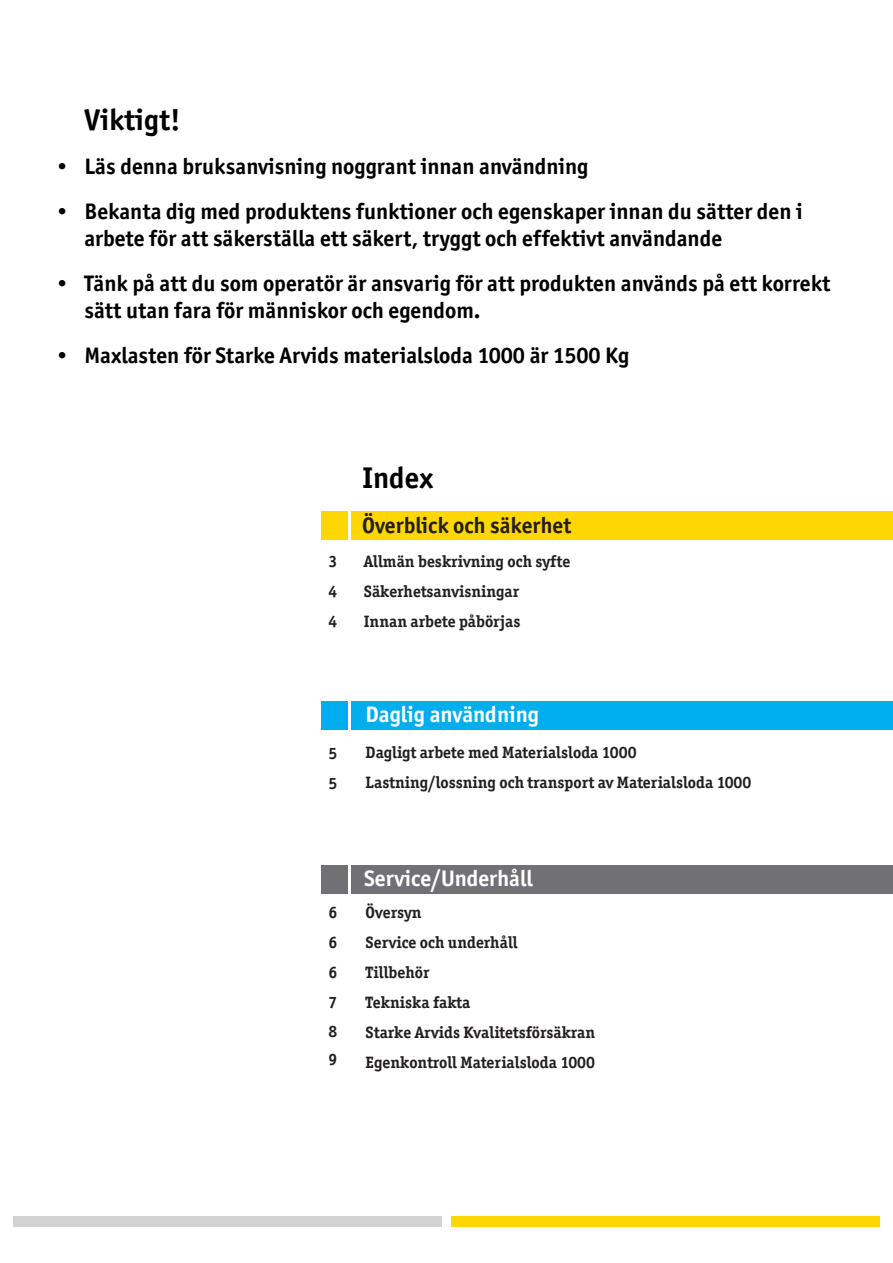
<style>
.page{position:relative;width:893px;height:1263px;background:#fff}
.page>*{position:absolute;margin:0;border:0;box-sizing:border-box;transform-origin:0 0}
.t1{font:700 30px "Officina Sans ITC";color:#000}
.t2{font:700 22.5px/27px "Officina Sans ITC";color:#000}
.t3{font:700 22.5px "Officina Sans ITC";color:#fff}
.t4{font:700 22.5px "Officina Sans ITC";color:#231f20}
.t5{font:700 16.5px "Officina Ser ITC";color:#231f20}
</style>
<div class="page">
<div style="left:322px;top:701px;width:571px;height:28px;background:#00aeef"></div>
<div style="left:322px;top:511px;width:571px;height:29px;background:#fed702"></div>
<div style="left:322px;top:865px;width:571px;height:28px;background:#717074"></div>
<hr style="left:349px;top:507px;width:2px;height:47px;background:#fff">
<hr style="left:349px;top:693px;width:2px;height:47px;background:#fff">
<hr style="left:349px;top:856px;width:2px;height:47px;background:#fff">
<div style="left:451px;top:1216px;width:429px;height:11px;background:#fed702"></div>
<div style="left:13px;top:1216px;width:429px;height:11px;background:#d1d2d4"></div>
<p class="t1" style="left:84px;top:101px;width:98px">Viktigt!</p>
<p class="t2" style="left:54px;top:152px;width:536px">• Läs denna bruksanvisning noggrant innan användning</p>
<p class="t2" style="left:84px;top:197px;width:720px;text-indent:-30px">• Bekanta dig med produktens funktioner och egenskaper innan du sätter den i arbete för att säkerställa ett säkert, tryggt och effektivt användande</p>
<p class="t2" style="left:84px;top:269px;width:747px;text-indent:-30px">• Tänk på att du som operatör är ansvarig för att produkten används på ett korrekt sätt utan fara för människor och egendom.</p>
<p class="t2" style="left:54px;top:341px;width:576px">• Maxlasten för Starke Arvids materialsloda 1000 är 1500 Kg</p>
<p class="t5" style="left:328px;top:551px;width:10px">3</p>
<p class="t5" style="left:328px;top:581px;width:10px">4</p>
<p class="t5" style="left:328px;top:611px;width:10px">4</p>
<p class="t1" style="left:362px;top:460px;width:72px">Index</p>
<p class="t4" style="left:362px;top:511px;width:211px">Överblick och säkerhet</p>
<p class="t5" style="left:364px;top:551px;width:208px">Allmän beskrivning och syfte</p>
<p class="t5" style="left:364px;top:581px;width:157px">Säkerhetsanvisningar</p>
<p class="t5" style="left:364px;top:611px;width:158px">Innan arbete påbörjas</p>
<p class="t5" style="left:328px;top:744px;width:10px">5</p>
<p class="t5" style="left:328px;top:774px;width:10px">5</p>
<p class="t3" style="left:366px;top:701px;width:175px">Daglig användning</p>
<p class="t5" style="left:366px;top:742px;width:272px">Dagligt arbete med Materialsloda 1000</p>
<p class="t5" style="left:366px;top:772px;width:387px">Lastning/lossning och transport av Materialsloda 1000</p>
<p class="t5" style="left:328px;top:902px;width:10px">6</p>
<p class="t5" style="left:328px;top:932px;width:10px">6</p>
<p class="t5" style="left:328px;top:962px;width:10px">6</p>
<p class="t5" style="left:328px;top:992px;width:10px">7</p>
<p class="t5" style="left:328px;top:1021px;width:10px">8</p>
<p class="t5" style="left:328px;top:1049px;width:10px">9</p>
<p class="t3" style="left:364px;top:865px;width:170px">Service/Underhåll</p>
<p class="t5" style="left:366px;top:902px;width:58px">Översyn</p>
<p class="t5" style="left:366px;top:932px;width:154px">Service och underhåll</p>
<p class="t5" style="left:366px;top:962px;width:65px">Tillbehör</p>
<p class="t5" style="left:366px;top:992px;width:106px">Tekniska fakta</p>
<p class="t5" style="left:366px;top:1022px;width:231px">Starke Arvids Kvalitetsförsäkran</p>
<p class="t5" style="left:366px;top:1052px;width:231px">Egenkontroll Materialsloda 1000</p>
</div>
